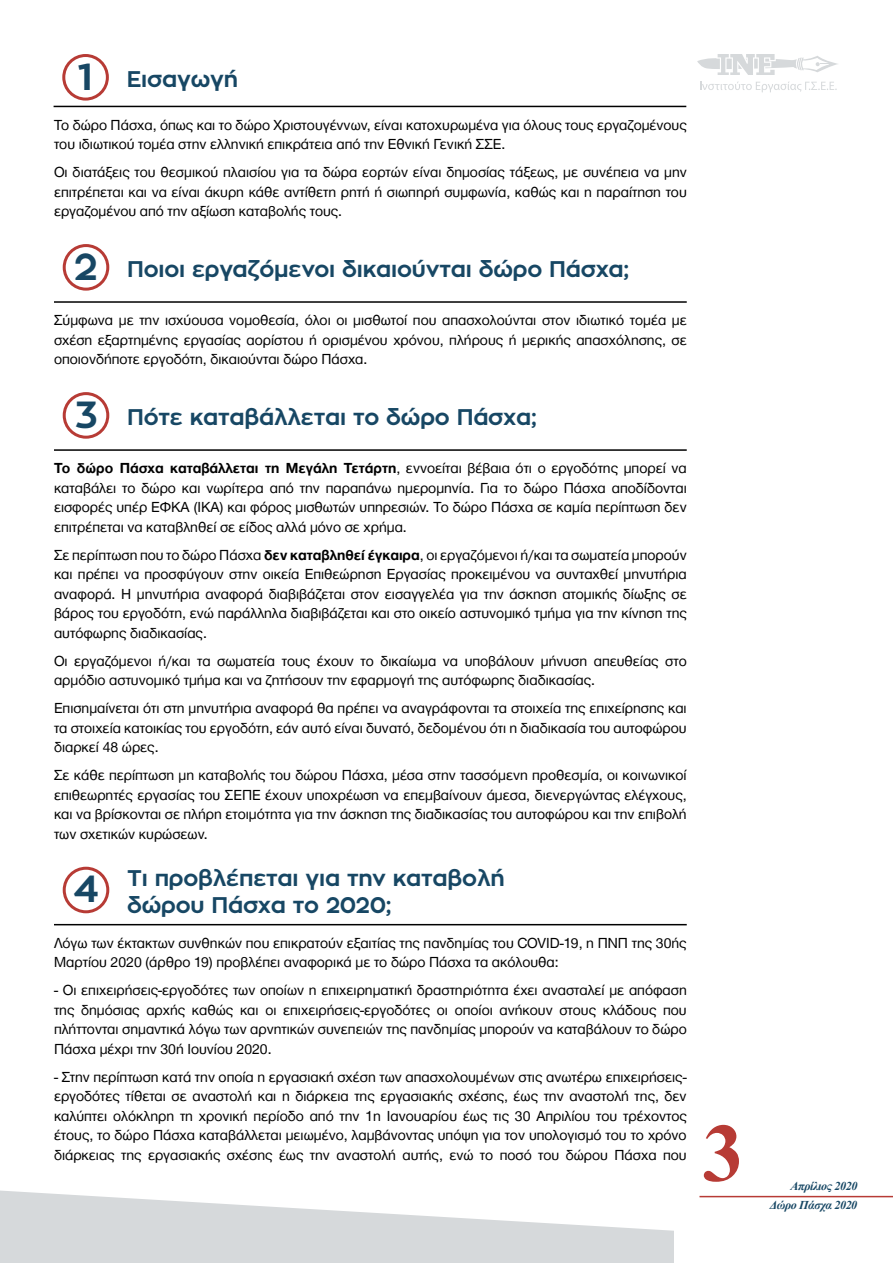
<style>
.page{position:relative;width:893px;height:1263px;background:#fff}
.page>*{position:absolute;margin:0;border:0;box-sizing:border-box;transform-origin:0 0}
.t1{font:700 82.5px "Times New Roman";color:#b73b35}
.t2{font:700 37.5px "Zona Pro";color:#174764}
.t3{font:700 22.5px/27px "Zona Pro";letter-spacing:-.01em;color:#174764}
.t4{font:15px/19.5px "Helvetica Neue Greek";color:#000;text-align:justify}
.t5{font:italic 700 12px/18.5px "Times New Roman";letter-spacing:-.03em;color:#174764;text-align:right}
.s1{font-size:37.5px}
.s2{font-weight:700}
</style>
<div class="page">
<hr style="left:699px;top:1196px;width:194px;height:1px;background:#b73b35">
<svg style="left:700px;top:82px;width:137px;height:10px"></svg>
<svg style="left:697px;top:54px;width:141px;height:21px"></svg>
<svg style="left:0;top:1190px;width:674px;height:73px;fill:#d6d9db"></svg>
<hr style="left:54px;top:106px;width:632px;height:1px;background:#000">
<div style="left:62px;top:54px;width:47px;height:47px;border:3px solid #b73b35;border-radius:50%"></div>
<hr style="left:54px;top:301px;width:633px;height:2px;background:#000">
<hr style="left:54px;top:924px;width:633px;height:1px;background:#000">
<hr style="left:54px;top:449px;width:633px;height:2px;background:#000">
<div style="left:63px;top:244px;width:46px;height:47px;border:3px solid #b73b35;border-radius:50%"></div>
<div style="left:63px;top:867px;width:46px;height:46px;border:3px solid #b73b35;border-radius:50%"></div>
<div style="left:63px;top:392px;width:46px;height:47px;border:3px solid #b73b35;border-radius:50%"></div>
<h3 class="t3" style="left:78px;top:65px;width:162px"><span class="s1">1</span> Εισαγωγή</h3>
<p class="t4" style="left:54px;top:115px;width:634px">Το δώρο Πάσχα, όπως και το δώρο Χριστουγέννων, είναι κατοχυρωμένα για όλους τους εργαζομένους του ιδιωτικού τομέα στην ελληνική επικράτεια από την Εθνική Γενική ΣΣΕ.</p>
<p class="t4" style="left:54px;top:162px;width:634px">Οι διατάξεις του θεσμικού πλαισίου για τα δώρα εορτών είναι δημοσίας τάξεως, με συνέπεια να μην επιτρέπεται και να είναι άκυρη κάθε αντίθετη ρητή ή σιωπηρή συμφωνία, καθώς και η παραίτηση του εργαζομένου από την αξίωση καταβολής τους.</p>
<h2 class="t2" style="left:74px;top:242px;width:25px">2</h2>
<h3 class="t3" style="left:127px;top:255px;width:504px">Ποιοι εργαζόμενοι δικαιούνται δώρο Πάσχα;</h3>
<p class="t4" style="left:54px;top:310px;width:634px">Σύμφωνα με την ισχύουσα νομοθεσία, όλοι οι μισθωτοί που απασχολούνται στον ιδιωτικό τομέα με σχέση εξαρτημένης εργασίας αορίστου ή ορισμένου χρόνου, πλήρους ή μερικής απασχόλησης, σε οποιονδήποτε εργοδότη, δικαιούνται δώρο Πάσχα.</p>
<h2 class="t2" style="left:74px;top:390px;width:25px">3</h2>
<h3 class="t3" style="left:127px;top:403px;width:411px">Πότε καταβάλλεται το δώρο Πάσχα;</h3>
<p class="t4" style="left:54px;top:458px;width:634px"><span class="s2">Το δώρο Πάσχα καταβάλλεται τη Μεγάλη Τετάρτη</span>, εννοείται βέβαια ότι ο εργοδότης μπορεί να καταβάλει το δώρο και νωρίτερα από την παραπάνω ημερομηνία. Για το δώρο Πάσχα αποδίδονται εισφορές υπέρ ΕΦΚΑ (ΙΚΑ) και φόρος μισθωτών υπηρεσιών. Το δώρο Πάσχα σε καμία περίπτωση δεν επιτρέπεται να καταβληθεί σε είδος αλλά μόνο σε χρήμα.</p>
<p class="t4" style="left:54px;top:545px;width:634px">Σε περίπτωση που το δώρο Πάσχα <span class="s2">δεν καταβληθεί έγκαιρα</span>, οι εργαζόμενοι ή/και τα σωματεία μπορούν και πρέπει να προσφύγουν στην οικεία Επιθεώρηση Εργασίας προκειμένου να συνταχθεί μηνυτήρια αναφορά. Η μηνυτήρια αναφορά διαβιβάζεται στον εισαγγελέα για την άσκηση ατομικής δίωξης σε βάρος του εργοδότη, ενώ παράλληλα διαβιβάζεται και στο οικείο αστυνομικό τμήμα για την κίνηση της αυτόφωρης διαδικασίας.</p>
<p class="t4" style="left:54px;top:651px;width:634px">Οι εργαζόμενοι ή/και τα σωματεία τους έχουν το δικαίωμα να υποβάλουν μήνυση απευθείας στο αρμόδιο αστυνομικό τμήμα και να ζητήσουν την εφαρμογή της αυτόφωρης διαδικασίας.</p>
<p class="t4" style="left:54px;top:698px;width:634px">Επισημαίνεται ότι στη μηνυτήρια αναφορά θα πρέπει να αναγράφονται τα στοιχεία της επιχείρησης και τα στοιχεία κατοικίας του εργοδότη, εάν αυτό είναι δυνατό, δεδομένου ότι η διαδικασία του αυτοφώρου διαρκεί 48 ώρες.</p>
<p class="t4" style="left:54px;top:765px;width:634px">Σε κάθε περίπτωση μη καταβολής του δώρου Πάσχα, μέσα στην τασσόμενη προθεσμία, οι κοινωνικοί επιθεωρητές εργασίας του ΣΕΠΕ έχουν υποχρέωση να επεμβαίνουν άμεσα, διενεργώντας ελέγχους, και να βρίσκονται σε πλήρη ετοιμότητα για την άσκηση της διαδικασίας του αυτοφώρου και την επιβολή των σχετικών κυρώσεων.</p>
<h2 class="t2" style="left:73px;top:864px;width:27px">4</h2>
<h3 class="t3" style="left:127px;top:865px;width:379px">Τι προβλέπεται για την καταβολή δώρου Πάσχα το 2020;</h3>
<p class="t4" style="left:54px;top:933px;width:634px">Λόγω των έκτακτων συνθηκών που επικρατούν εξαιτίας της πανδημίας του COVID-19, η ΠΝΠ της 30ής<br>Μαρτίου 2020 (άρθρο 19) προβλέπει αναφορικά με το δώρο Πάσχα τα ακόλουθα:</p>
<p class="t4" style="left:54px;top:980px;width:634px">- Οι επιχειρήσεις-εργοδότες των οποίων η επιχειρηματική δραστηριότητα έχει ανασταλεί με απόφαση της δημόσιας αρχής καθώς και οι επιχειρήσεις-εργοδότες οι οποίοι ανήκουν στους κλάδους που πλήττονται σημαντικά λόγω των αρνητικών συνεπειών της πανδημίας μπορούν να καταβάλουν το δώρο Πάσχα μέχρι την 30ή Ιουνίου 2020.</p>
<p class="t4" style="left:54px;top:1067px;width:634px">- Στην περίπτωση κατά την οποία η εργασιακή σχέση των απασχολουμένων στις ανωτέρω επιχειρήσεις&shy;εργοδότες τίθεται σε αναστολή και η διάρκεια της εργασιακής σχέσης, έως την αναστολή της, δεν καλύπτει ολόκληρη τη χρονική περίοδο από την 1η Ιανουαρίου έως τις 30 Απριλίου του τρέχοντος έτους, το δώρο Πάσχα καταβάλλεται μειωμένο, λαμβάνοντας υπόψη για τον υπολογισμό του το χρόνο διάρκειας της εργασιακής σχέσης έως την αναστολή αυτής, ενώ το ποσό του δώρου Πάσχα που</p>
<h1 class="t1" style="left:702px;top:1096px;width:43px">3</h1>
<p class="t5" style="left:770px;top:1176px;width:89px">Απρίλιος 2020<br>Δώρο Πάσχα 2020</p>
</div>
